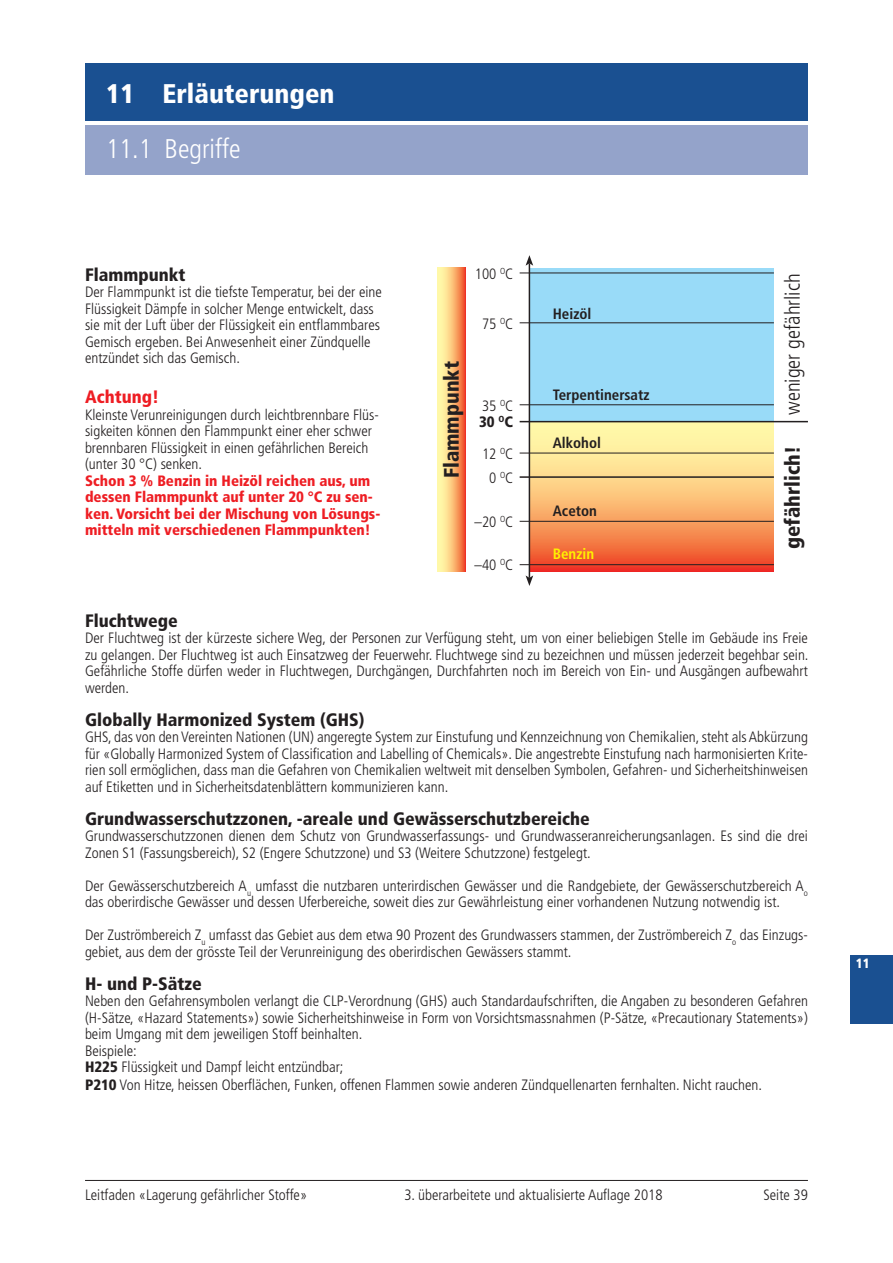
<style>
.page{position:relative;width:893px;height:1263px;background:#fff}
.page>*{position:absolute;margin:0;border:0;box-sizing:border-box;transform-origin:0 0}
.t1{font:900 condensed 27px "Frutiger LT Std";color:#fff}
.t2{font:300 condensed 27px "Frutiger LT Std";color:#fff}
.t3{font:900 condensed 21px "Frutiger LT Std";color:#231f20}
.t4{font:300 condensed 21px "Frutiger LT Std";color:#231f20}
.t5{font:900 condensed 18px "Frutiger LT Std";color:#231f20}
.t6{font:900 condensed 18px "Frutiger LT Std";color:#ee1d23}
.t7{font:300 condensed 15px/16.5px "Frutiger LT Std";color:#231f20}
.t8{font:900 condensed 15px/16.5px "Frutiger LT Std";color:#ee1d23}
.t9{font:700 condensed 15px "Frutiger LT Std";color:#231f20}
.t10{font:900 condensed 15px/32.1px "Frutiger LT Std";color:#231f20}
.t11{font:700 condensed 15px "Frutiger LT Std";color:#fff101}
.t12{font:900 condensed 13.5px "Frutiger LT Std";color:#fff}
.s1{font-weight:300}
.s2{font-weight:900}
</style>
<div class="page">
<hr style="left:85px;top:1180px;width:723px;height:1px;background:#231f20">
<div style="left:850px;top:955px;width:43px;height:69px;background:#1a5091"></div>
<div style="left:85px;top:64px;width:723px;height:57px;background:#1a5091"></div>
<div style="left:85px;top:125px;width:723px;height:50px;background:#94a3ca"></div>
<div style="left:529px;top:268px;width:245px;height:153px;background:#99dbf8"></div>
<svg style="left:530px;top:422px;width:244px;height:150px;background:#f7b272"></svg>
<hr style="left:520px;top:421px;width:288px;height:1px;background:#231f20">
<hr style="left:520px;top:273px;width:254px;height:1px;background:#231f20">
<hr style="left:520px;top:322px;width:254px;height:1px;background:#231f20">
<hr style="left:520px;top:453px;width:254px;height:1px;background:#231f20">
<hr style="left:520px;top:564px;width:254px;height:1px;background:#231f20">
<hr style="left:520px;top:521px;width:254px;height:1px;background:#231f20">
<hr style="left:520px;top:476px;width:254px;height:2px;background:#231f20">
<hr style="left:529px;top:263px;width:1px;height:315px;background:#231f20">
<svg style="left:526px;top:255px;width:7px;height:11px"></svg>
<svg style="left:526px;top:575px;width:7px;height:11px"></svg>
<svg style="left:438px;top:267px;width:28px;height:305px;background:#faba76"></svg>
<hr style="left:520px;top:404px;width:254px;height:1px;background:#231f20">
<h1 class="t1" style="left:106px;top:77px;width:230px">11 Erläuterungen</h1>
<h1 class="t2" style="left:106px;top:134px;width:136px">11.1 Begriffe</h1>
<p class="t5" style="left:85px;top:264px;width:102px">Flammpunkt</p>
<p class="t7" style="left:85px;top:284px;width:298px">Der Flammpunkt ist die tiefste Temperatur, bei der eine Flüssigkeit Dämpfe in solcher Menge entwickelt, dass sie mit der Luft über der Flüssigkeit ein entflammbares Gemisch ergeben. Bei Anwesenheit einer Zündquelle entzündet sich das Gemisch.</p>
<p class="t6" style="left:85px;top:386px;width:75px">Achtung!</p>
<p class="t7" style="left:85px;top:406px;width:295px">Kleinste Verunreinigungen durch leichtbrennbare Flüs&shy;sigkeiten können den Flammpunkt einer eher schwer brennbaren Flüssigkeit in einen gefährlichen Bereich (unter 30 °C) senken.</p>
<p class="t8" style="left:85px;top:472px;width:297px">Schon 3 % Benzin in Heizöl reichen aus, um dessen Flammpunkt auf unter 20 °C zu sen&shy;ken. Vorsicht bei der Mischung von Lösungs&shy;mitteln mit verschiedenen Flammpunkten!</p>
<p class="t7" style="left:475px;top:265px;width:40px">100 <sup>O</sup>C</p>
<p class="t7" style="left:482px;top:316px;width:33px">75 <sup>O</sup>C</p>
<h2 class="t3" style="left:439px;top:478px;width:119px;rotate:-90deg">Flammpunkt</h2>
<p class="t7" style="left:482px;top:397px;width:33px">35 <sup>O</sup>C</p>
<p class="t10" style="left:479px;top:405px;width:36px">30 <sup>O</sup>C<br><span class="s1">12</span> <sup>O</sup><span class="s1">C</span></p>
<p class="t7" style="left:489px;top:470px;width:26px">0 <sup>O</sup>C</p>
<p class="t7" style="left:474px;top:513px;width:40px">–20 <sup>O</sup>C</p>
<p class="t7" style="left:474px;top:557px;width:40px">–40 <sup>O</sup>C</p>
<p class="t9" style="left:553px;top:305px;width:40px">Heizöl</p>
<p class="t9" style="left:553px;top:385px;width:98px">Terpentinersatz</p>
<p class="t9" style="left:553px;top:434px;width:50px">Alkohol</p>
<p class="t9" style="left:553px;top:502px;width:46px">Aceton</p>
<p class="t11" style="left:553px;top:545px;width:43px">Benzin</p>
<h2 class="t4" style="left:781px;top:415px;width:143px;rotate:-90deg">weniger gefährlich</h2>
<h2 class="t3" style="left:780px;top:549px;width:105px;rotate:-90deg">gefährlich!</h2>
<p class="t5" style="left:85px;top:610px;width:94px">Fluchtwege</p>
<p class="t7" style="left:85px;top:630px;width:725px;text-align:justify">Der Fluchtweg ist der kürzeste sichere Weg, der Personen zur Verfügung steht, um von einer beliebigen Stelle im Gebäude ins Freie zu gelangen. Der Fluchtweg ist auch Einsatzweg der Feuerwehr. Fluchtwege sind zu bezeichnen und müssen jederzeit begehbar sein.<br>Gefährliche Stoffe dürfen weder in Fluchtwegen, Durchgängen, Durchfahrten noch im Bereich von Ein- und Ausgängen aufbewahrt werden.</p>
<p class="t5" style="left:85px;top:709px;width:281px">Globally Harmonized System (GHS)</p>
<p class="t7" style="left:85px;top:729px;width:724px;text-align:justify">GHS, das von den Vereinten Nationen (UN) angeregte System zur Einstufung und Kennzeichnung von Chemikalien, steht als Abkürzung für «Globally Harmonized System of Classification and Labelling of Chemicals». Die angestrebte Einstufung nach harmonisierten Krite&shy;rien soll ermöglichen, dass man die Gefahren von Chemikalien weltweit mit denselben Symbolen, Gefahren- und Sicherheitshinweisen auf Etiketten und in Sicherheitsdatenblättern kommunizieren kann.</p>
<p class="t5" style="left:85px;top:808px;width:506px">Grundwasserschutzzonen, -areale und Gewässerschutzbereiche</p>
<p class="t7" style="left:85px;top:828px;width:724px">Grundwasserschutzzonen dienen dem Schutz von Grundwasserfassungs- und Grundwasseranreicherungsanlagen. Es sind die drei<br>Zonen S1 (Fassungsbereich), S2 (Engere Schutzzone) und S3 (Weitere Schutzzone) festgelegt.</p>
<p class="t7" style="left:85px;top:878px;width:724px">Der Gewässerschutzbereich A<sub>u</sub> umfasst die nutzbaren unterirdischen Gewässer und die Randgebiete, der Gewässerschutzbereich A<sub>o </sub>das oberirdische Gewässer und dessen Uferbereiche, soweit dies zur Gewährleistung einer vorhandenen Nutzung notwendig ist.</p>
<p class="t7" style="left:85px;top:927px;width:724px">Der Zuströmbereich Z<sub>u</sub> umfasst das Gebiet aus dem etwa 90 Prozent des Grundwassers stammen, der Zuströmbereich Z<sub>o</sub> das Einzugs&shy;gebiet, aus dem der grösste Teil der Verunreinigung des oberirdischen Gewässers stammt.</p>
<p class="t5" style="left:85px;top:973px;width:118px">H- und P-Sätze</p>
<p class="t7" style="left:85px;top:993px;width:724px">Neben den Gefahrensymbolen verlangt die CLP-Verordnung (GHS) auch Standardaufschriften, die Angaben zu besonderen Gefahren (H-Sätze, «Hazard Statements») sowie Sicherheitshinweise in Form von Vorsichtsmassnahmen (P-Sätze, «Precautionary Statements») beim Umgang mit dem jeweiligen Stoff beinhalten.<br>Beispiele:<br><span class="s2">H225</span> Flüssigkeit und Dampf leicht entzündbar;</p>
<p class="t7" style="left:85px;top:1077px;width:678px"><span class="s2">P210</span> Von Hitze, heissen Oberflächen, Funken, offenen Flammen sowie anderen Zündquellenarten fernhalten. Nicht rauchen.</p>
<p class="t7" style="left:85px;top:1186px;width:224px">Leitfaden «Lagerung gefährlicher Stoffe»</p>
<p class="t7" style="left:404px;top:1186px;width:260px">3. überarbeitete und aktualisierte Auflage 2018</p>
<p class="t7" style="left:763px;top:1186px;width:46px">Seite 39</p>
<p class="t12" style="left:856px;top:955px;width:16px">11</p>
</div>
